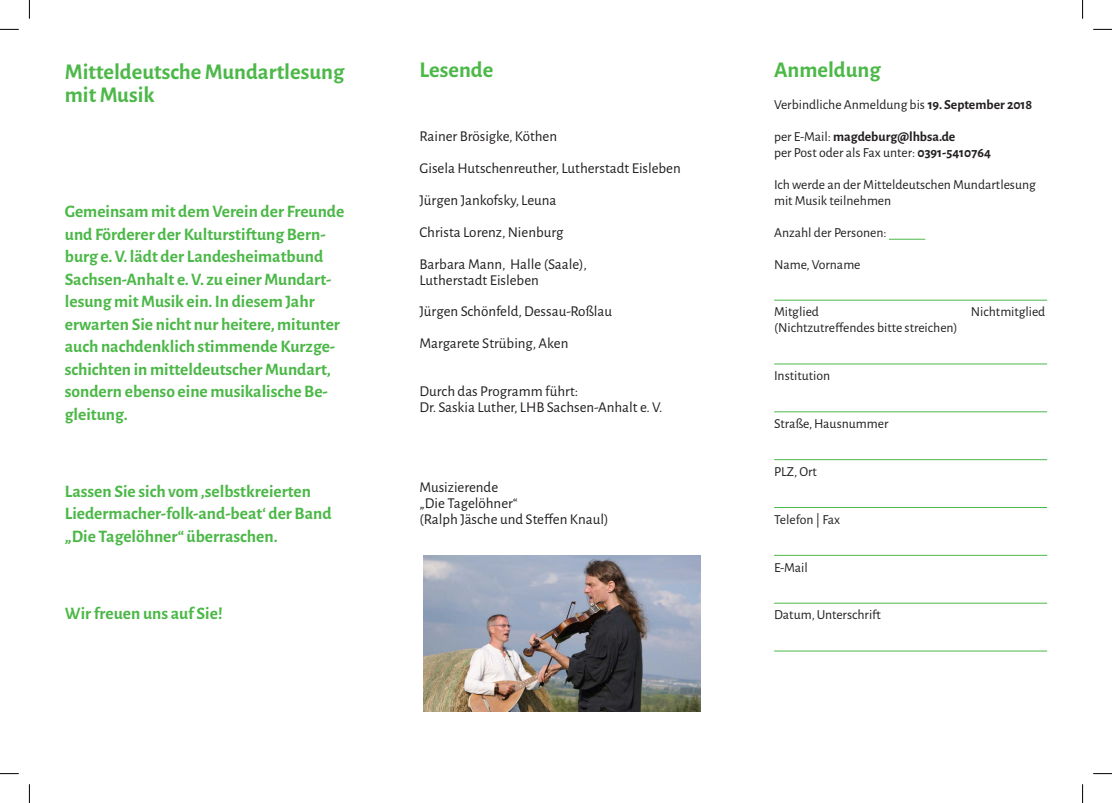
<style>
.page{position:relative;width:1112px;height:803px;background:#fff}
.page>*{position:absolute;margin:0;border:0;box-sizing:border-box;transform-origin:0 0}
.t1{font:700 22.5px/22.5px "Alegreya Sans";color:#4cb848}
.t2{font:700 17.5px/22.5px "Alegreya Sans";color:#4cb848}
.t3{font:15px/31.9px "Alegreya Sans";color:#231f20}
.t4{font:13.75px/16px "Alegreya Sans";color:#231f20}
.s1{font-style:inherit}
.s2{font-weight:700}
</style>
<div class="page">
<hr style="left:888px;top:239px;width:37px;height:1px;background:#4cb848">
<hr style="left:773px;top:300px;width:273px;height:1px;background:#4cb848">
<hr style="left:773px;top:364px;width:273px;height:1px;background:#4cb848">
<hr style="left:773px;top:411px;width:273px;height:1px;background:#4cb848">
<hr style="left:773px;top:459px;width:273px;height:1px;background:#4cb848">
<hr style="left:773px;top:507px;width:273px;height:1px;background:#4cb848">
<hr style="left:773px;top:555px;width:273px;height:1px;background:#4cb848">
<hr style="left:773px;top:603px;width:273px;height:1px;background:#4cb848">
<hr style="left:773px;top:651px;width:273px;height:1px;background:#4cb848">
<img style="left:423px;top:556px;width:277px;height:155px">
<svg style="left:0;top:29px;width:19px;height:1px"></svg>
<svg style="left:1093px;top:29px;width:18px;height:1px"></svg>
<svg style="left:0;top:773px;width:19px;height:1px"></svg>
<svg style="left:1093px;top:773px;width:18px;height:1px"></svg>
<svg style="left:29px;top:0;width:1px;height:19px"></svg>
<svg style="left:29px;top:784px;width:1px;height:19px"></svg>
<svg style="left:1082px;top:0;width:1px;height:19px"></svg>
<svg style="left:1082px;top:784px;width:1px;height:19px"></svg>
<p class="t1" style="left:65px;top:59px;width:281px">Mitteldeutsche Mundartlesung mit Musik</p>
<p class="t2" style="left:65px;top:199px;width:281px">Gemeinsam mit dem Verein der Freunde und Förderer der Kulturstiftung Bern&shy;burg e. V. lädt der Landesheimatbund Sachsen-Anhalt e. V. zu einer Mundart&shy;lesung mit Musik ein. In diesem Jahr erwarten Sie nicht nur heitere, mitunter auch nachdenklich stimmende Kurzge&shy;schichten in mitteldeutscher Mundart, sondern ebenso eine musikalische Be&shy;gleitung.</p>
<p class="t2" style="left:65px;top:478px;width:268px">Lassen Sie sich vom ‚selbstkreierten<br>Liedermacher-folk-and-beat‘ der Band „Die Tagelöhner“ überraschen.</p>
<p class="t2" style="left:65px;top:600px;width:159px">Wir freuen uns auf Sie!</p>
<p class="t1" style="left:419px;top:57px;width:75px"><span class="s1">L</span>esende</p>
<p class="t3" style="left:419px;top:120px;width:263px">Rainer Brösigke, Köthen<br>Gisela Hutschenreuther, Lutherstadt Eisleben<br>Jürgen Jankofsky, Leuna<br>Christa Lorenz, Nienburg<br>Barbara Mann, Halle (Saale),</p>
<p class="t3" style="left:419px;top:263px;width:194px">Lutherstadt Eisleben<br>Jürgen Schönfeld, Dessau-Roßlau<br>Margarete Strübing, Aken</p>
<p class="t3" style="left:419px;top:383px;width:245px;line-height:16px">Durch das Programm führt:<br>Dr. Saskia Luther, LHB Sachsen-Anhalt e. V.</p>
<p class="t3" style="left:419px;top:478px;width:190px;line-height:16px">Musizierende<br>„Die Tagelöhner“<br>(Ralph Jäsche und Steffen Knaul)</p>
<p class="t1" style="left:773px;top:57px;width:108px">Anmeldung</p>
<p class="t4" style="left:773px;top:96px;width:260px">Verbindliche Anmeldung bis <span class="s2">19. September 2018</span></p>
<p class="t4" style="left:773px;top:128px;width:218px">per E-Mail: <span class="s2">magdeburg@lhbsa.de<br></span>per Post oder als Fax unter: <span class="s2">0391-5410764</span></p>
<p class="t4" style="left:773px;top:176px;width:263px">Ich werde an der Mitteldeutschen Mundartlesung mit Musik teilnehmen</p>
<p class="t4" style="left:773px;top:224px;width:114px">Anzahl der Personen:</p>
<p class="t4" style="left:773px;top:256px;width:88px">Name, Vorname</p>
<p class="t4" style="left:773px;top:303px;width:46px">Mitglied</p>
<p class="t4" style="left:970px;top:303px;width:76px">Nichtmitglied</p>
<p class="t4" style="left:773px;top:319px;width:185px">(Nichtzutreffendes bitte streichen)</p>
<p class="t4" style="left:773px;top:367px;width:58px">Institution</p>
<p class="t4" style="left:773px;top:415px;width:116px">Straße, Hausnummer</p>
<p class="t4" style="left:773px;top:463px;width:44px">PLZ, Ort</p>
<p class="t4" style="left:773px;top:511px;width:68px">Telefon | Fax</p>
<p class="t4" style="left:773px;top:558px;width:35px">E-Mail</p>
<p class="t4" style="left:773px;top:606px;width:108px">Datum, Unterschrift</p>
</div>
